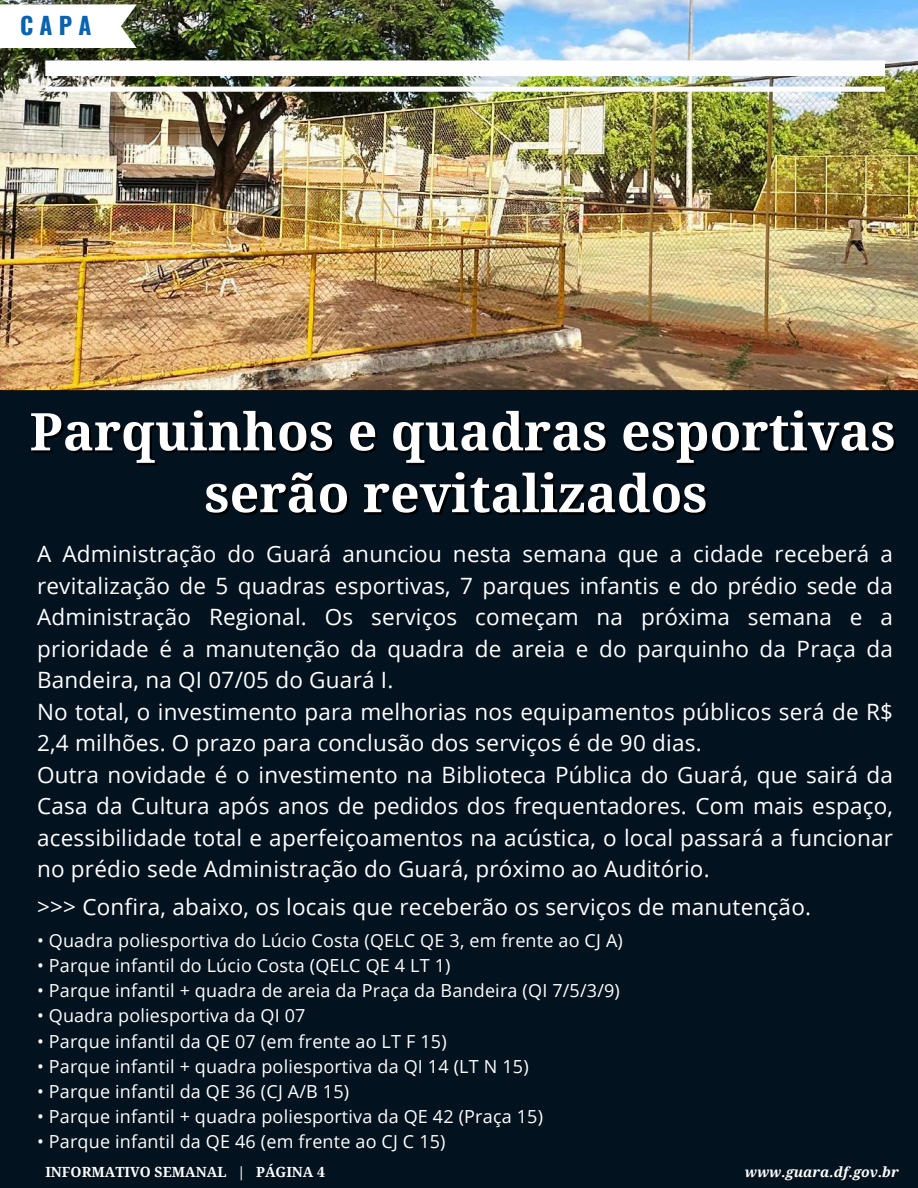
<style>
.page{position:relative;width:918px;height:1188px;background:#fff}
.page>*{position:absolute;margin:0;border:0;box-sizing:border-box;transform-origin:0 0}
.t1{font:700 51.9px/61.8px "Droid Serif";color:#fff;text-align:center}
.t2{font:700 23.55px "Oswald";color:#0663b1}
.t3{font:22.5px/31.5px "Open Sans";letter-spacing:.01em;color:#fff}
.t4{font:18px "Open Sans";letter-spacing:.01em;color:#fff}
.t5{font:700 13.95px "Droid Serif";color:#fff}
.t6{font:italic 700 13.95px "Droid Serif";color:#fff}
</style>
<div class="page">
<img style="left:0;top:0;width:918px;height:390px">
<svg style="left:0;top:4px;width:137px;height:44px"></svg>
<img style="left:45px;top:60px;width:840px;height:32px">
<div style="left:0;top:390px;width:918px;height:798px;background:#02121f"></div>
<p class="t2" style="left:20px;top:7px;width:73px">CAPA</p>
<h1 class="t1" style="left:30px;top:401px;width:867px">Parquinhos e quadras esportivas serão revitalizados</h1>
<p class="t3" style="left:37px;top:538px;width:858px">A Administração do Guará anunciou nesta semana que a cidade receberá a revitalização de 5 quadras esportivas, 7 parques infantis e do prédio sede da Administração Regional. Os serviços começam na próxima semana e a prioridade é a manutenção da quadra de areia e do parquinho da Praça da Bandeira, na QI 07/05 do Guará I.<br>No total, o investimento para melhorias nos equipamentos públicos será de R$ 2,4 milhões. O prazo para conclusão dos serviços é de 90 dias.<br>Outra novidade é o investimento na Biblioteca Pública do Guará, que sairá da Casa da Cultura após anos de pedidos dos frequentadores. Com mais espaço, acessibilidade total e aperfeiçoamentos na acústica, o local passará a funcionar no prédio sede Administração do Guará, próximo ao Auditório.</p>
<p class="t3" style="left:37px;top:890px;width:776px">&gt;&gt;&gt; Confira, abaixo, os locais que receberão os serviços de manutenção.</p>
<p class="t4" style="left:37px;top:928px;width:587px">• Quadra poliesportiva do Lúcio Costa (QELC QE 3, em frente ao CJ A)</p>
<p class="t4" style="left:37px;top:953px;width:415px">• Parque infantil do Lúcio Costa (QELC QE 4 LT 1)</p>
<p class="t4" style="left:37px;top:978px;width:584px">• Parque infantil + quadra de areia da Praça da Bandeira (QI 7/5/3/9)</p>
<p class="t4" style="left:37px;top:1003px;width:270px">• Quadra poliesportiva da QI 07</p>
<p class="t4" style="left:37px;top:1028px;width:411px">• Parque infantil da QE 07 (em frente ao LT F 15)</p>
<p class="t4" style="left:37px;top:1053px;width:493px">• Parque infantil + quadra poliesportiva da QI 14 (LT N 15)</p>
<p class="t4" style="left:37px;top:1079px;width:314px">• Parque infantil da QE 36 (CJ A/B 15)</p>
<p class="t4" style="left:37px;top:1104px;width:508px">• Parque infantil + quadra poliesportiva da QE 42 (Praça 15)</p>
<p class="t4" style="left:37px;top:1129px;width:410px">• Parque infantil da QE 46 (em frente ao CJ C 15)</p>
<p class="t5" style="left:45px;top:1165px;width:281px">INFORMATIVO SEMANAL | PÁGINA 4</p>
<p class="t6" style="left:745px;top:1165px;width:155px">www.guara.df.gov.br</p>
</div>
